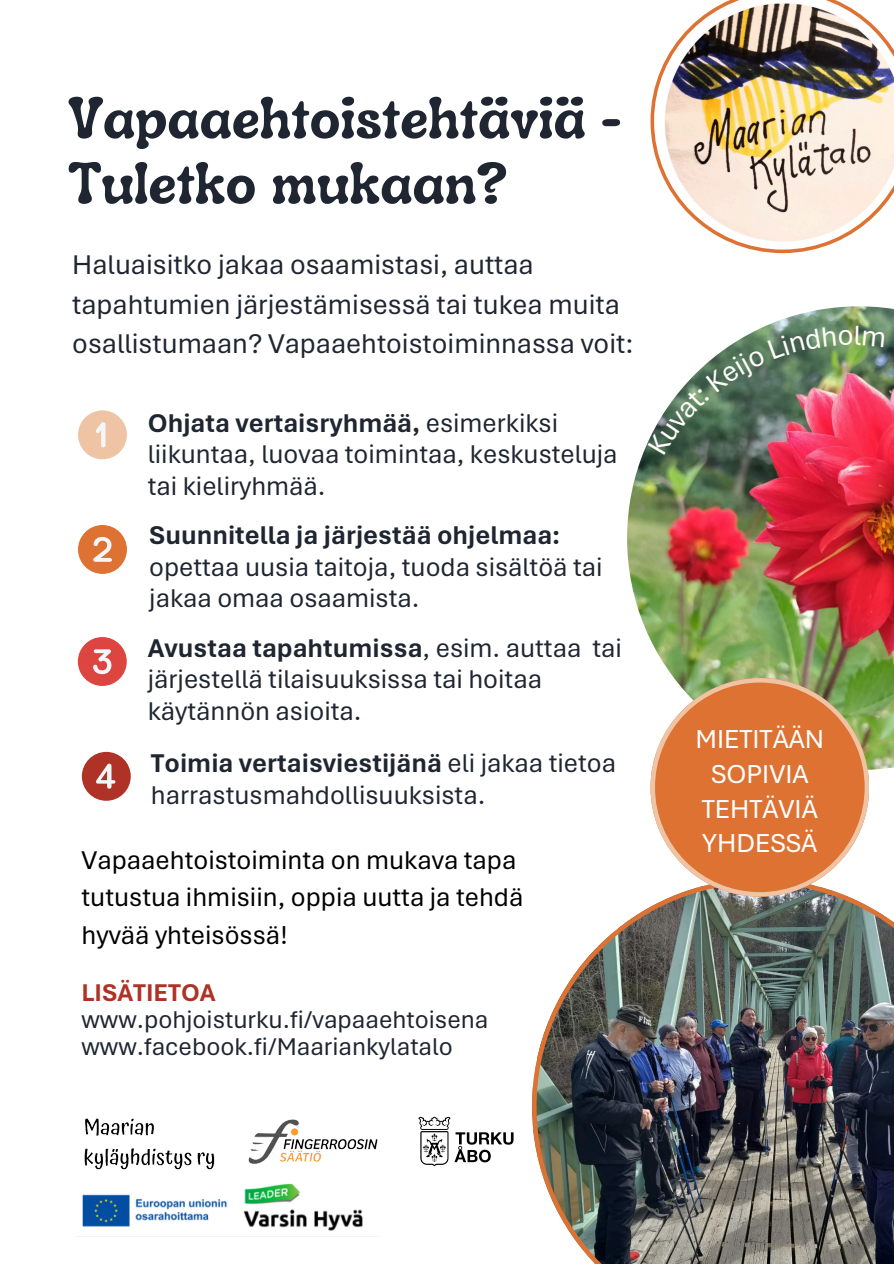
<style>
.page{position:relative;width:894px;height:1264px;background:#fff}
.page>*{position:absolute;margin:0;border:0;box-sizing:border-box;transform-origin:0 0}
.t1{font:700 58.5px/65.2px "Luckybones";color:#1f2631}
.t2{font:28.5px/39.3px "Aptos";color:#1f2631}
.t3{font:27.3px/34.8px "Aptos";color:#fff;text-align:center}
.t4{font:27px/31.5px "Aptos";color:#1f2631}
.t5{font:27px/37.2px "Aptos";color:#000}
.t6{font:25.5px "Aptos";color:#1f2631}
.t7{font:700 25.5px "Aptos";color:#ae3326}
.s1{font-weight:700}
</style>
<div class="page">
<img style="left:532px;top:896px;width:361px;height:367px">
<img style="left:627px;top:306px;width:266px;height:464px">
<svg style="left:650px;top:678px;width:218px;height:218px;background:#da8b56"></svg>
<img style="left:82px;top:1183px;width:281px;height:48px">
<img style="left:84px;top:1118px;width:131px;height:52px">
<svg style="left:650px;top:91px;width:166px;height:162px"></svg>
<svg style="left:654px;top:72px;width:179px;height:177px"></svg>
<img style="left:660px;top:0;width:233px;height:243px">
<div style="left:78px;top:525px;width:49px;height:49px;background:#dd7233;border-radius:50%"></div>
<svg style="left:93px;top:537px;width:19px;height:25px"></svg>
<div style="left:78px;top:410px;width:49px;height:49px;background:#efc4a4;border-radius:50%"></div>
<svg style="left:96px;top:422px;width:9px;height:25px"></svg>
<div style="left:78px;top:637px;width:49px;height:49px;background:#dd4540;border-radius:50%"></div>
<svg style="left:93px;top:649px;width:18px;height:25px"></svg>
<div style="left:82px;top:752px;width:49px;height:48px;background:#ae3326;border-radius:50%"></div>
<svg style="left:96px;top:763px;width:19px;height:25px"></svg>
<img style="left:248px;top:1119px;width:130px;height:45px">
<img style="left:418px;top:1116px;width:96px;height:51px">
<img style="left:647px;top:325px;width:237px;height:130px">
<p class="t1" style="left:68px;top:83px;width:554px">Vapaaehtoistehtäviä -<br>Tuletko mukaan?</p>
<p class="t2" style="left:72px;top:245px;width:562px">Haluaisitko jakaa osaamistasi, auttaa tapahtumien järjestämisessä tai tukea muita osallistumaan? Vapaaehtoistoiminnassa voit:</p>
<h3 class="t4" style="left:148px;top:407px;width:471px"><span class="s1">Ohjata vertaisryhmää,</span> esimerkiksi liikuntaa, luovaa toimintaa, keskusteluja tai kieliryhmää.</h3>
<h2 class="t4" style="left:149px;top:520px;width:454px"><span class="s1">Suunnitella ja järjestää ohjelmaa: </span>opettaa uusia taitoja, tuoda sisältöä tai jakaa omaa osaamista.</h2>
<p class="t4" style="left:148px;top:632px;width:475px"><span class="s1">Avustaa tapahtumissa</span>, esim. auttaa tai järjestellä tilaisuuksissa tai hoitaa käytännön asioita.</p>
<h3 class="t4" style="left:151px;top:747px;width:466px"><span class="s1">Toimia vertaisviestijänä</span> eli jakaa tietoa harrastusmahdollisuuksista.</h3>
<h3 class="t5" style="left:82px;top:841px;width:443px">Vapaaehtoistoiminta on mukava tapa tutustua ihmisiin, oppia uutta ja tehdä hyvää yhteisössä!</h3>
<p class="t7" style="left:82px;top:977px;width:136px">LISÄTIETOA</p>
<h3 class="t6" style="left:82px;top:1004px;width:408px">www.pohjoisturku.fi/vapaaehtoisena</h3>
<p class="t6" style="left:82px;top:1031px;width:372px">www.facebook.fi/Maariankylatalo</p>
<h3 class="t3" style="left:695px;top:721px;width:130px">MIETITÄÄN<br>SOPIVIA<br>TEHTÄVIÄ<br>YHDESSÄ</h3>
</div>
